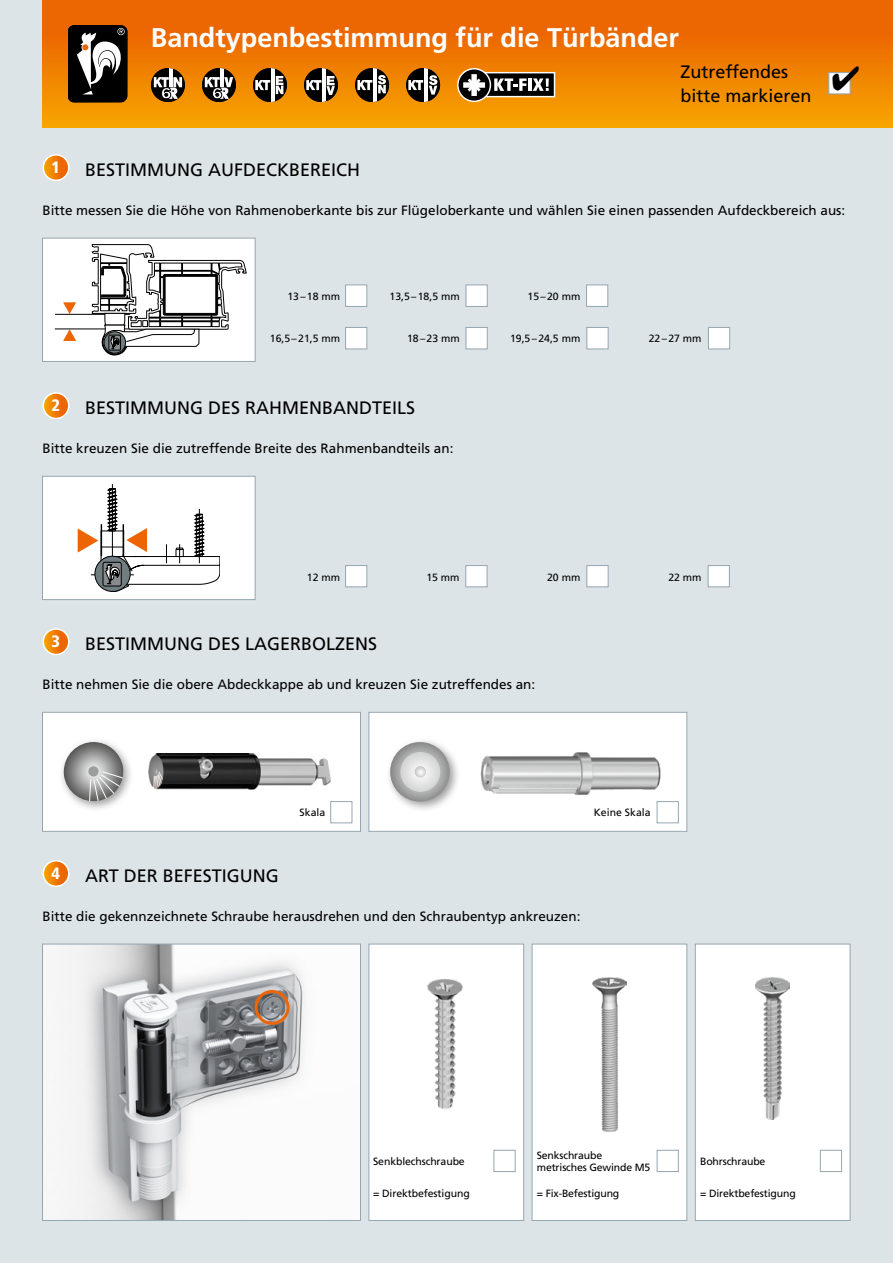
<style>
.page{position:relative;width:893px;height:1263px;background:#dde4e8}
.page>*{position:absolute;margin:0;border:0;box-sizing:border-box;transform-origin:0 0}
.t1{font:700 27px "Frutiger";color:#fff}
.t2{font:18px/24px "Frutiger";color:#000}
.t3{font:900 condensed 16.5px "Frutiger";color:#fff}
.t4{font:13.5px "Frutiger";color:#000}
.t5{font:10.5px/12px "Frutiger";letter-spacing:-.01em;color:#000}
</style>
<div class="page">
<div style="left:43px;top:0;width:850px;height:128px;background:linear-gradient(to bottom,#ea5a02,#f5a100)"></div>
<div style="left:68px;top:26px;width:59px;height:76px;background:#000;border-radius:6px"></div>
<div style="left:68px;top:26px;width:59px;height:76px;border:1px solid #000;border-radius:6px"></div>
<svg style="left:77px;top:28px;width:49px;height:66px"></svg>
<svg style="left:43px;top:155px;width:26px;height:25px"></svg>
<div style="left:43px;top:154px;width:27px;height:27px;border:2px solid #fff;border-radius:50%"></div>
<svg style="left:43px;top:393px;width:26px;height:25px"></svg>
<div style="left:43px;top:392px;width:27px;height:27px;border:2px solid #fff;border-radius:50%"></div>
<svg style="left:43px;top:629px;width:26px;height:25px"></svg>
<div style="left:43px;top:628px;width:27px;height:27px;border:2px solid #fff;border-radius:50%"></div>
<svg style="left:43px;top:861px;width:26px;height:25px"></svg>
<div style="left:43px;top:860px;width:27px;height:27px;border:2px solid #fff;border-radius:50%"></div>
<div style="left:828px;top:72px;width:22px;height:22px;background:#fff;border:1px solid #95a6b0"></div>
<svg style="left:151px;top:68px;width:34px;height:34px"></svg>
<hr style="left:170px;top:68px;width:3px;height:19px;background:#fff">
<svg style="left:154px;top:77px;width:28px;height:22px"></svg>
<div style="left:202px;top:68px;width:34px;height:34px;background:#000;border-radius:50%"></div>
<hr style="left:221px;top:68px;width:3px;height:19px;background:#fff">
<svg style="left:205px;top:77px;width:28px;height:22px"></svg>
<div style="left:304px;top:68px;width:34px;height:34px;background:#000;border-radius:50%"></div>
<hr style="left:322px;top:68px;width:4px;height:34px;background:#fff">
<svg style="left:306px;top:76px;width:29px;height:19px"></svg>
<svg style="left:253px;top:68px;width:34px;height:34px"></svg>
<hr style="left:271px;top:68px;width:4px;height:34px;background:#fff">
<svg style="left:255px;top:80px;width:15px;height:10px"></svg>
<svg style="left:276px;top:76px;width:7px;height:18px"></svg>
<div style="left:406px;top:68px;width:34px;height:34px;background:#000;border-radius:50%"></div>
<hr style="left:424px;top:68px;width:4px;height:34px;background:#fff">
<svg style="left:408px;top:80px;width:15px;height:10px"></svg>
<svg style="left:429px;top:75px;width:8px;height:20px"></svg>
<svg style="left:355px;top:68px;width:34px;height:34px"></svg>
<hr style="left:374px;top:68px;width:3px;height:34px;background:#fff">
<svg style="left:357px;top:80px;width:15px;height:10px"></svg>
<svg style="left:378px;top:75px;width:8px;height:18px"></svg>
<div style="left:478px;top:73px;width:76px;height:24px;background:#000"></div>
<div style="left:477px;top:72px;width:78px;height:25px;border:1px solid #fff"></div>
<svg style="left:458px;top:69px;width:32px;height:32px"></svg>
<div style="left:457px;top:68px;width:34px;height:34px;border:1px solid #fff;border-radius:50%"></div>
<svg style="left:494px;top:78px;width:55px;height:13px"></svg>
<svg style="left:463px;top:74px;width:22px;height:22px"></svg>
<div style="left:43px;top:238px;width:212px;height:123px;background:#fff"></div>
<svg style="left:63px;top:302px;width:13px;height:12px"></svg>
<svg style="left:63px;top:329px;width:13px;height:12px"></svg>
<hr style="left:55px;top:314px;width:75px;height:1px;background:#000">
<hr style="left:55px;top:328px;width:75px;height:1px;background:#000">
<svg style="left:92px;top:244px;width:155px;height:111px"></svg>
<div style="left:42px;top:238px;width:213px;height:124px;border:1px solid #95a6b0"></div>
<div style="left:43px;top:476px;width:212px;height:124px;background:#fff"></div>
<svg style="left:78px;top:484px;width:142px;height:108px"></svg>
<div style="left:42px;top:476px;width:213px;height:124px;border:1px solid #95a6b0"></div>
<img style="left:44px;top:946px;width:315px;height:273px">
<div style="left:42px;top:944px;width:319px;height:277px;border:1px solid #95a6b0"></div>
<div style="left:255px;top:990px;width:34px;height:35px;border:3px solid #ec6502;border-radius:50%"></div>
<div style="left:43px;top:712px;width:317px;height:119px;background:#fff"></div>
<img style="left:149px;top:754px;width:182px;height:36px">
<div style="left:42px;top:712px;width:319px;height:120px;border:1px solid #95a6b0"></div>
<div style="left:330px;top:801px;width:22px;height:22px;background:#fff;border:1px solid #95a6b0"></div>
<div style="left:59px;top:736px;width:76px;height:77px;background:#000;opacity:.4"></div>
<svg style="left:64px;top:742px;width:61px;height:61px;background:#a7a7a7"></svg>
<div style="left:88px;top:766px;width:11px;height:11px;background:#9c9d9d;border-radius:5px"></div>
<div style="left:369px;top:712px;width:318px;height:119px;background:#fff"></div>
<img style="left:480px;top:752px;width:181px;height:57px">
<div style="left:368px;top:712px;width:319px;height:120px;border:1px solid #95a6b0"></div>
<div style="left:657px;top:801px;width:22px;height:22px;background:#fff;border:1px solid #95a6b0"></div>
<div style="left:385px;top:736px;width:76px;height:77px;background:#000;opacity:.4"></div>
<svg style="left:390px;top:742px;width:60px;height:59px"></svg>
<svg style="left:399px;top:752px;width:43px;height:41px;background:#cecece"></svg>
<div style="left:532px;top:944px;width:155px;height:276px;background:#fff"></div>
<img style="left:593px;top:977px;width:33px;height:155px">
<div style="left:532px;top:944px;width:155px;height:277px;border:1px solid #95a6b0"></div>
<div style="left:657px;top:1150px;width:22px;height:22px;background:#fff;border:1px solid #95a6b0"></div>
<div style="left:695px;top:944px;width:155px;height:276px;background:#fff"></div>
<img style="left:756px;top:977px;width:34px;height:142px">
<div style="left:695px;top:944px;width:155px;height:277px;border:1px solid #95a6b0"></div>
<div style="left:820px;top:1150px;width:22px;height:22px;background:#fff;border:1px solid #95a6b0"></div>
<div style="left:369px;top:944px;width:155px;height:276px;background:#fff"></div>
<img style="left:427px;top:979px;width:36px;height:131px">
<div style="left:368px;top:944px;width:156px;height:277px;border:1px solid #95a6b0"></div>
<div style="left:493px;top:1150px;width:23px;height:22px;background:#fff;border:1px solid #95a6b0"></div>
<div style="left:345px;top:285px;width:22px;height:22px;background:#fff;border:1px solid #95a6b0"></div>
<div style="left:345px;top:327px;width:22px;height:22px;background:#fff;border:1px solid #95a6b0"></div>
<div style="left:466px;top:285px;width:22px;height:22px;background:#fff;border:1px solid #95a6b0"></div>
<div style="left:466px;top:327px;width:22px;height:22px;background:#fff;border:1px solid #95a6b0"></div>
<div style="left:586px;top:285px;width:22px;height:22px;background:#fff;border:1px solid #95a6b0"></div>
<div style="left:586px;top:327px;width:22px;height:22px;background:#fff;border:1px solid #95a6b0"></div>
<div style="left:708px;top:327px;width:22px;height:22px;background:#fff;border:1px solid #95a6b0"></div>
<div style="left:345px;top:565px;width:22px;height:22px;background:#fff;border:1px solid #95a6b0"></div>
<div style="left:465px;top:565px;width:22px;height:22px;background:#fff;border:1px solid #95a6b0"></div>
<div style="left:586px;top:565px;width:22px;height:22px;background:#fff;border:1px solid #95a6b0"></div>
<div style="left:708px;top:565px;width:22px;height:22px;background:#fff;border:1px solid #95a6b0"></div>
<h1 class="t1" style="left:151px;top:21px;width:530px">Bandtypenbestimmung für die Türbänder</h1>
<p class="t3" style="left:51px;top:157px;width:10px">1</p>
<h2 class="t2" style="left:85px;top:157px;width:277px">BESTIMMUNG AUFDECKBEREICH</h2>
<h2 class="t2" style="left:680px;top:59px;width:181px">Zutreffendes<br>bitte markieren ✔</h2>
<p class="t4" style="left:43px;top:202px;width:804px">Bitte messen Sie die Höhe von Rahmenoberkante bis zur Flügeloberkante und wählen Sie einen passenden Aufdeckbereich aus:</p>
<p class="t5" style="left:287px;top:290px;width:54px">13–18 mm</p>
<p class="t5" style="left:270px;top:333px;width:72px">16,5–21,5 mm</p>
<p class="t5" style="left:389px;top:290px;width:72px">13,5–18,5 mm</p>
<p class="t5" style="left:407px;top:333px;width:54px">18–23 mm</p>
<p class="t3" style="left:51px;top:395px;width:10px">2</p>
<h2 class="t2" style="left:85px;top:396px;width:331px">BESTIMMUNG DES RAHMENBANDTEILS</h2>
<p class="t4" style="left:43px;top:440px;width:412px">Bitte kreuzen Sie die zutreffende Breite des Rahmenbandteils an:</p>
<p class="t5" style="left:528px;top:290px;width:54px">15–20 mm</p>
<p class="t5" style="left:510px;top:333px;width:72px">19,5–24,5 mm</p>
<p class="t5" style="left:649px;top:333px;width:54px">22–27 mm</p>
<p class="t5" style="left:307px;top:571px;width:35px">12 mm</p>
<p class="t5" style="left:426px;top:571px;width:35px">15 mm</p>
<p class="t5" style="left:547px;top:571px;width:35px">20 mm</p>
<p class="t5" style="left:668px;top:571px;width:35px">22 mm</p>
<p class="t3" style="left:51px;top:631px;width:10px">3</p>
<h2 class="t2" style="left:85px;top:632px;width:294px">BESTIMMUNG DES LAGERBOLZENS</h2>
<p class="t4" style="left:43px;top:676px;width:494px">Bitte nehmen Sie die obere Abdeckkappe ab und kreuzen Sie zutreffendes an:</p>
<p class="t3" style="left:51px;top:863px;width:10px">4</p>
<h2 class="t2" style="left:85px;top:863px;width:195px">ART DER BEFESTIGUNG</h2>
<p class="t5" style="left:300px;top:806px;width:27px">Skala</p>
<p class="t5" style="left:594px;top:806px;width:58px">Keine Skala</p>
<p class="t4" style="left:43px;top:908px;width:539px">Bitte die gekennzeichnete Schraube herausdrehen und den Schraubentyp ankreuzen:</p>
<p class="t5" style="left:373px;top:1155px;width:93px">Senkblechschraube</p>
<p class="t5" style="left:373px;top:1187px;width:98px">= Direktbefestigung</p>
<p class="t5" style="left:537px;top:1149px;width:115px">Senkschraube metrisches Gewinde M5</p>
<p class="t5" style="left:537px;top:1187px;width:84px">= Fix-Befestigung</p>
<p class="t5" style="left:700px;top:1155px;width:67px">Bohrschraube</p>
<p class="t5" style="left:700px;top:1187px;width:97px">= Direktbefestigung</p>
</div>
